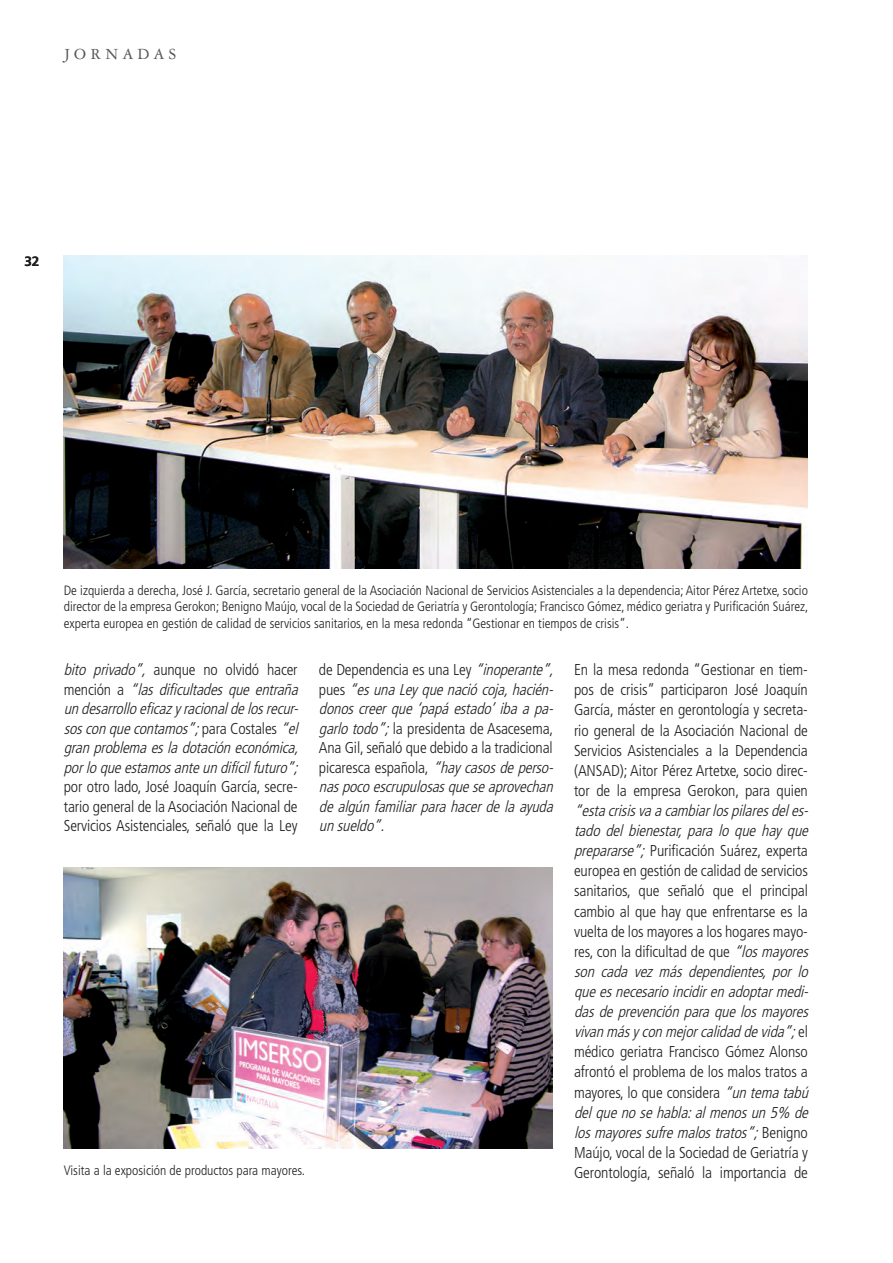
<style>
.page{position:relative;width:893px;height:1263px;background:#fff}
.page>*{position:absolute;margin:0;border:0;box-sizing:border-box;transform-origin:0 0}
.t1{font:16.5px "Garamond Three";letter-spacing:.25em;color:#57585a}
.TEXTO{font:300 condensed 15.75px/20.1px "Frutiger";letter-spacing:-.01em;color:#231f20}
.TEXTO-2{font:italic 300 condensed 15.75px/19.5px "Frutiger";color:#231f20}
.PIE_DE_FOTO{font:300 condensed 13.5px/16.5px "Frutiger";color:#231f20;text-align:justify}
.t2{font:700 13.5px "Frutiger";color:#231f20}
.s1{font-style:normal}
.s2{font-style:italic}
</style>
<div class="page">
<img style="left:64px;top:255px;width:744px;height:314px">
<img style="left:64px;top:867px;width:489px;height:281px">
<p class="t1" style="left:64px;top:45px;width:114px">JORNADAS</p>
<p class="t2" style="left:24px;top:253px;width:17px">32</p>
<p class="PIE_DE_FOTO" style="left:64px;top:582px;width:746px">De izquierda a derecha, José J. García, secretario general de la Asociación Nacional de Servicios Asistenciales a la dependencia; Aitor Pérez Artetxe, socio director de la empresa Gerokon; Benigno Maújo, vocal de la Sociedad de Geriatría y Gerontología; Francisco Gómez, médico geriatra y Purificación Suárez, experta europea en gestión de calidad de servicios sanitarios, en la mesa redonda “Gestionar en tiempos de crisis”.</p>
<p class="TEXTO-2" style="left:64px;top:660px;width:240px">bito privado”, <span class="s1">aunque no olvidó hacer m e n c i ó n a</span> “las dificultades que entraña undesarrolloeficazyracionaldelosrecur&shy;sosconquecontamos”;<span class="s1">p a r a C o s t a l e s</span> “el granproblemaesladotacióneconómica, porloqueestamosanteundifícilfuturo”; <span class="s1">por otro lado, José Joaquín García, secre&shy;tario general de la Asociación Nacional de Servicios Asistenciales, señaló que la Ley</span></p>
<p class="TEXTO-2" style="left:319px;top:660px;width:240px"><span class="s1">de Dependencia es una Ley</span> “inoperante”, <span class="s1">p u e s</span> “esunaLeyquenaciócoja,hacién&shy;donos creer que‘papá estado’ iba a pa&shy;garlotodo”;<span class="s1">la presidenta de Asacesema, Ana Gil, señaló que debido a la tradicional picaresca española,</span> “haycasosdeperso&shy;naspocoescrupulosasqueseaprovechan dealgúnfamiliarparahacerdelaayuda unsueldo”.</p>
<p class="PIE_DE_FOTO" style="left:64px;top:1162px;width:243px">Visita a la exposición de productos para mayores.</p>
<p class="TEXTO" style="left:574px;top:660px;width:240px">En la mesa redonda “Gestionar en tiem&shy;pos de crisis” participaron José Joaquín García, máster en gerontología y secreta&shy;rio general de la Asociación Nacional de Servicios Asistenciales a la Dependencia (ANSAD); Aitor Pérez Artetxe, socio direc&shy;tor de la empresa Gerokon, para quien <span class="s2">“estacrisisvaacambiarlospilaresdeles&shy;tado del bienestar, para lo que hay que prepararse”;</span> Purificación Suárez, experta europea en gestión de calidad de servicios sanitarios, que señaló que el principal cambio al que hay que enfrentarse es la vuelta de los mayores a los hogares mayo&shy;res, con la dificultad de que <span class="s2">“losmayores son cada vez más dependientes, por lo queesnecesarioincidirenadoptarmedi&shy;dasdeprevenciónparaquelosmayores vivanmásyconmejorcalidaddevida”;</span>e l médico geriatra Francisco Gómez Alonso afrontó el problema de los malos tratos a mayores, lo que considera <span class="s2">“untematabú delquenosehabla:almenosun5% de losmayoressufremalostratos”;</span>B e n i g n o Maújo, vocal de la Sociedad de Geriatría y Gerontología, señaló la importancia de</p>
</div>
